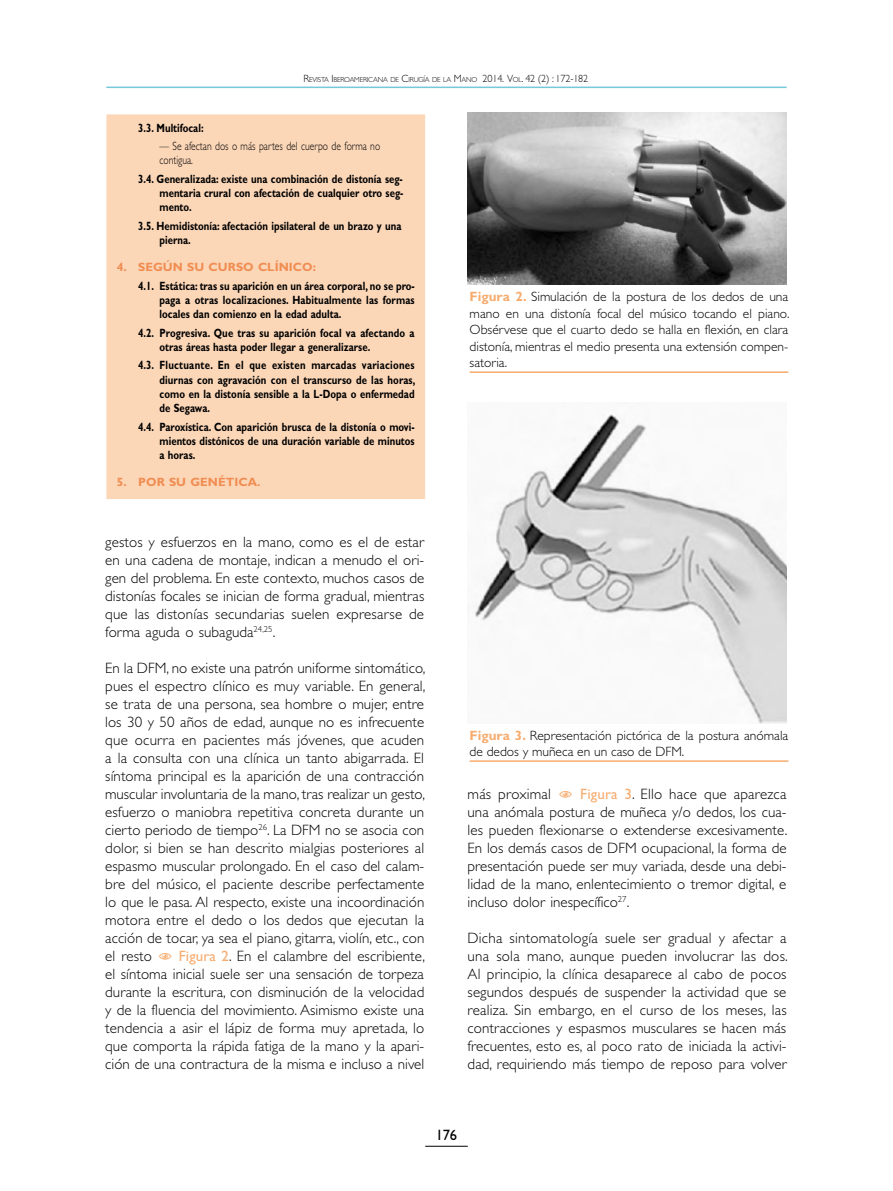
<style>
.page{position:relative;width:893px;height:1191px;background:#fff}
.page>*{position:absolute;margin:0;border:0;box-sizing:border-box;transform-origin:0 0}
.PÁRRAFO{font:300 15px/18px "Gill Sans Std";letter-spacing:.005em;color:#000;text-align:justify}
.t1{font:15px "Gill Sans Std";color:#000}
.t2{font:300 13.5px/16.5px "Gill Sans Std";color:#000;text-align:justify}
.PÁRRAFO-2{font:700 12px/14.2px "Gill Sans Std";letter-spacing:.005em;color:#000;text-align:justify;scale:.8 1}
.PÁRRAFO-3{font:300 12px/14.2px "Gill Sans Std";letter-spacing:.005em;color:#000;scale:.8 1}
.PÁRRAFO-4{font:700 12px "Gill Sans Std";letter-spacing:.005em;color:#f08d52}
.t3{font:300 7.35px "Gill Sans Std";letter-spacing:-.02em;color:#000}
.s1{font-size:10.5px}
.s2{font-weight:400;color:#f7ac6f}
.s3{font-weight:700;color:#f7ac6f}
</style>
<div class="page">
<hr style="left:425px;top:1146px;width:43px;height:1px;background:#000">
<hr style="left:106px;top:87px;width:681px;height:1px;background:#76c9db">
<div style="left:106px;top:114px;width:319px;height:385px;background:#fbd6b7;border:2px solid #fbd6b7"></div>
<img style="left:468px;top:113px;width:318px;height:172px">
<img style="left:475px;top:414px;width:312px;height:309px">
<hr style="left:470px;top:371px;width:318px;height:2px;background:#f7ac6f">
<hr style="left:470px;top:760px;width:318px;height:2px;background:#f7ac6f">
<p class="t3" style="left:303px;top:76px;width:286px"><span class="s1">R</span>EVISTA <span class="s1">I</span> BEROAMERICANA DE <span class="s1">C</span>IRUGÍA DE LA <span class="s1">M</span>ANO <span class="s1">2014. V</span>OL<span class="s1">. 42 (2) : 172-182</span></p>
<p class="PÁRRAFO-2" style="left:138px;top:120px;width:83px">3.3. Multifocal:</p>
<p class="PÁRRAFO-3" style="left:159px;top:139px;width:277px">— Se afectan dos o más partes del cuerpo de forma no contigua.</p>
<p class="PÁRRAFO-2" style="left:159px;top:172px;width:306px;text-indent:-21px">3.4. Generalizada: existe una combinación de distonía seg&shy;mentaria crural con afectación de cualquier otro seg&shy;mento.</p>
<p class="PÁRRAFO-2" style="left:159px;top:219px;width:304px;text-indent:-21px">3.5. Hemidistonía: afectación ipsilateral de un brazo y una pierna.</p>
<p class="PÁRRAFO-4" style="left:117px;top:260px;width:201px">4. SEGÚN SU CURSO CLÍNICO:</p>
<p class="PÁRRAFO-2" style="left:159px;top:278px;width:320px;text-indent:-21px">4.1. Estática: tras su aparición en un área corporal, no se pro&shy;paga a otras localizaciones. Habitualmente las formas locales dan comienzo en la edad adulta.</p>
<p class="PÁRRAFO-2" style="left:159px;top:325px;width:320px;text-indent:-21px">4.2. Progresiva. Que tras su aparición focal va afectando a otras áreas hasta poder llegar a generalizarse.</p>
<p class="PÁRRAFO-2" style="left:159px;top:358px;width:321px;text-indent:-21px">4.3. Fluctuante. En el que existen marcadas variaciones diurnas con agravación con el transcurso de las horas, como en la distonía sensible a la L-Dopa o enfermedad de Segawa.</p>
<p class="PÁRRAFO-2" style="left:159px;top:419px;width:321px;text-indent:-21px">4.4. Paroxística. Con aparición brusca de la distonía o movi&shy;mientos distónicos de una duración variable de minutos a horas.</p>
<p class="PÁRRAFO-4" style="left:117px;top:475px;width:145px">5. POR SU GENÉTICA.</p>
<p class="PÁRRAFO" style="left:105px;top:533px;width:321px">gestos y esfuerzos en la mano, como es el de estar en una cadena de montaje, indican a menudo el ori&shy;gen del problema. En este contexto, muchos casos de distonías focales se inician de forma gradual, mientras que las distonías secundarias suelen expresarse de forma aguda o subaguda<sup>24,25</sup>.</p>
<p class="PÁRRAFO" style="left:105px;top:659px;width:322px">En la DFM, no existe una patrón uniforme sintomático, pues el espectro clínico es muy variable. En general, se trata de una persona, sea hombre o mujer, entre los 30 y 50 años de edad, aunque no es infrecuente que ocurra en pacientes más jóvenes, que acuden a la consulta con una clínica un tanto abigarrada. El síntoma principal es la aparición de una contracción muscular involuntaria de la mano, tras realizar un gesto, esfuerzo o maniobra repetitiva concreta durante un cierto periodo de tiempo<sup>26</sup>. La DFM no se asocia con dolor, si bien se han descrito mialgias posteriores al espasmo muscular prolongado. En el caso del calam&shy;bre del músico, el paciente describe perfectamente lo que le pasa. Al respecto, existe una incoordinación motora entre el dedo o los dedos que ejecutan la acción de tocar, ya sea el piano, gitarra, violín, etc., con el resto</p>
<p class="PÁRRAFO" style="left:105px;top:947px;width:321px;text-indent:74px"><span class="s2">Figura 2</span>. En el calambre del escribiente, el síntoma inicial suele ser una sensación de torpeza durante la escritura, con disminución de la velocidad y de la fluencia del movimiento. Asimismo existe una tendencia a asir el lápiz de forma muy apretada, lo que comporta la rápida fatiga de la mano y la apari&shy;ción de una contractura de la misma e incluso a nivel</p>
<p class="t2" style="left:470px;top:288px;width:321px"><span class="s3">Figura 2.</span> Simulación de la postura de los dedos de una mano en una distonía focal del músico tocando el piano.<br>Obsérvese que el cuarto dedo se halla en flexión, en clara distonía, mientras el medio presenta una extensión compen&shy;satoria.</p>
<p class="t2" style="left:470px;top:727px;width:320px"><span class="s3">Figura 3.</span> Representación pictórica de la postura anómala de dedos y muñeca en un caso de DFM.</p>
<p class="PÁRRAFO" style="left:468px;top:785px;width:321px;text-indent:113px"><span class="s2">Figura 3</span>. Ello hace que aparezca una anómala postura de muñeca y/o dedos, los cua&shy;les pueden flexionarse o extenderse excesivamente.<br>En los demás casos de DFM ocupacional, la forma de presentación puede ser muy variada, desde una debi&shy;lidad de la mano, enlentecimiento o tremor digital, e incluso dolor inespecífico<sup>27</sup>.</p>
<p class="PÁRRAFO" style="left:468px;top:929px;width:322px">Dicha sintomatología suele ser gradual y afectar a una sola mano, aunque pueden involucrar las dos.<br>Al principio, la clínica desaparece al cabo de pocos segundos después de suspender la actividad que se realiza. Sin embargo, en el curso de los meses, las contracciones y espasmos musculares se hacen más frecuentes, esto es, al poco rato de iniciada la activi&shy;dad, requiriendo más tiempo de reposo para volver</p>
<p class="PÁRRAFO" style="left:468px;top:785px;width:85px">más proximal</p>
<p class="t1" style="left:436px;top:1125px;width:23px">176</p>
</div>
